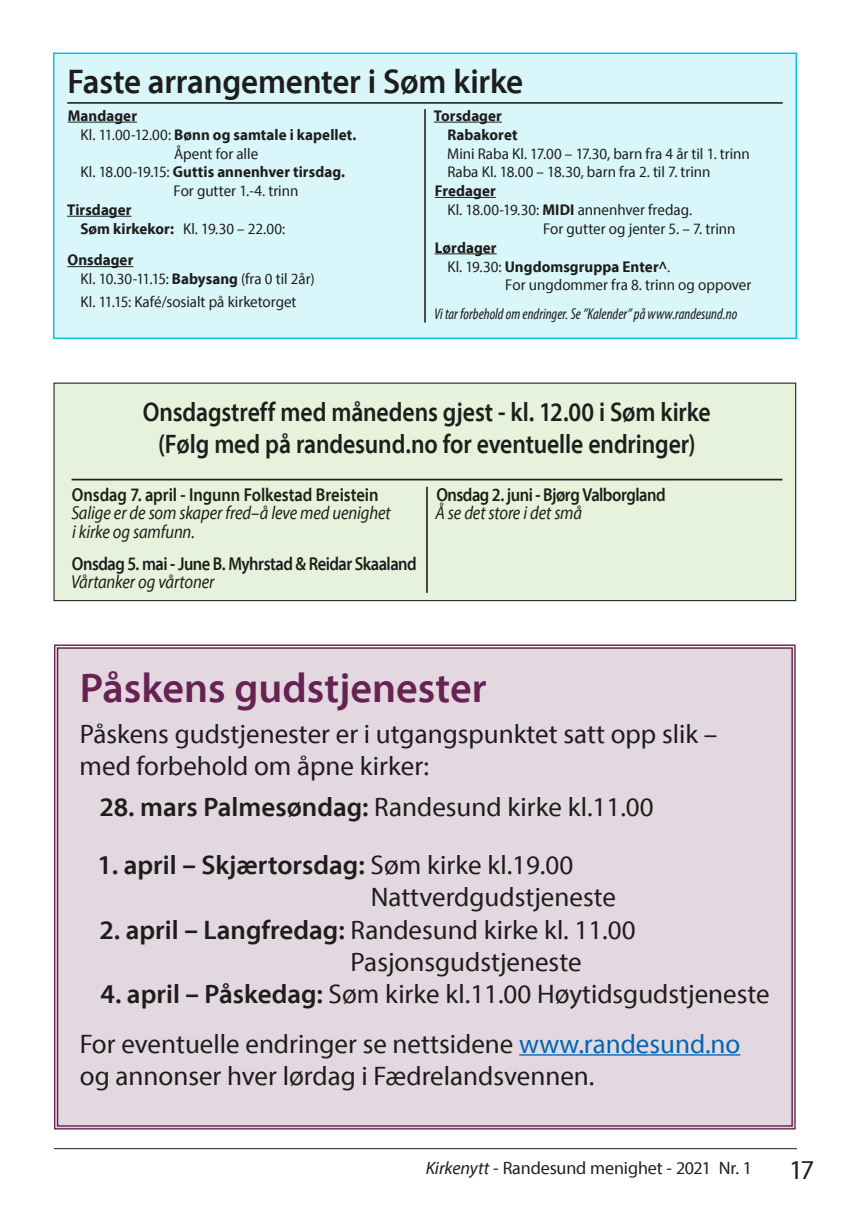
<style>
.page{position:relative;width:851px;height:1221px;background:#fff}
.page>*{position:absolute;margin:0;border:0;box-sizing:border-box;transform-origin:0 0}
.t1{font:600 42px "Myriad Pro";color:#662253}
.t2{font:600 34.5px "Myriad Pro";letter-spacing:-.01em;color:#1d1d1b;scale:.96 1}
.t3{font:27px/32.4px "Myriad Pro";color:#1d1d1b}
.t4{font:600 27px/32.4px "Myriad Pro";letter-spacing:-.005em;color:#1d1d1b;text-align:center;scale:.88 1}
.t5{font:italic 18.75px/18.5px "Myriad Pro";letter-spacing:-.005em;color:#1d1d1b;scale:.88 1}
.t6{font:600 18.75px "Myriad Pro";letter-spacing:-.03em;color:#1d1d1b;scale:.88 1}
.t7{font:600 18.75px "Myriad Pro";letter-spacing:-.005em;color:#1d1d1b;scale:.88 1}
.t8{font:18px "Myriad Pro";letter-spacing:-.005em;color:#1d1d1b}
.t9{font:15.6px/18.8px "Myriad Pro";color:#1d1d1b;scale:.96 1}
.t10{font:700 15.6px/18.8px "Myriad Pro";letter-spacing:.005em;color:#1d1d1b;scale:.96 1}
.t11{font:italic condensed 15.6px "Myriad Pro";color:#1d1d1b;scale:.96 1}
.s1{font-weight:400}
.s2{font-weight:700}
.s3{font-weight:600}
.s4{color:#0066b3}
.s5{font-style:italic}
</style>
<div class="page">
<hr style="left:54px;top:1148px;width:742px;height:1px;background:#1d1d1b">
<div style="left:54px;top:53px;width:742px;height:285px;background:#d9f6fa"></div>
<hr style="left:67px;top:102px;width:715px;height:2px;background:#1d1d1b">
<hr style="left:68px;top:122px;width:69px;height:1px;background:#1d1d1b">
<hr style="left:67px;top:216px;width:65px;height:1px;background:#1d1d1b">
<hr style="left:67px;top:266px;width:66px;height:1px;background:#1d1d1b">
<hr style="left:434px;top:122px;width:68px;height:1px;background:#1d1d1b">
<hr style="left:434px;top:197px;width:62px;height:1px;background:#1d1d1b">
<hr style="left:434px;top:253px;width:62px;height:1px;background:#1d1d1b">
<hr style="left:424px;top:109px;width:1px;height:213px;background:#1d1d1b">
<div style="left:54px;top:383px;width:741px;height:217px;background:#e6f2db"></div>
<hr style="left:72px;top:478px;width:710px;height:2px;background:#1d1d1b">
<hr style="left:426px;top:486px;width:1px;height:107px;background:#1d1d1b">
<div style="left:53px;top:382px;width:743px;height:219px;border:1px solid #1d1d1b"></div>
<div style="left:54px;top:644px;width:742px;height:486px;background:#e3d7e0"></div>
<p class="t2" style="left:68px;top:60px;width:476px">Faste arrangementer i Søm kirke</p>
<p class="t10" style="left:68px;top:106px;width:74px">Mandager</p>
<p class="t10" style="left:81px;top:125px;width:289px"><span class="s1">Kl. 11.00-12.00:</span> Bønn og samtale i kapellet.</p>
<p class="t9" style="left:174px;top:144px;width:89px">Åpent for alle</p>
<p class="t10" style="left:81px;top:162px;width:277px"><span class="s1">Kl. 18.00-19.15:</span> Guttis annenhver tirsdag.</p>
<p class="t9" style="left:173px;top:181px;width:131px">For gutter 1.-4. trinn</p>
<p class="t10" style="left:80px;top:200px;width:215px;text-indent:-13px">Tirsdager<br>Søm kirkekor: <span class="s1">Kl. 19.30 – 22.00:</span></p>
<p class="t9" style="left:81px;top:250px;width:245px;text-indent:-13px"><span class="s2">Onsdager<br></span>Kl. 10.30-11.15: <span class="s2">Babysang</span> (fra 0 til 2år)</p>
<p class="t9" style="left:81px;top:292px;width:226px">Kl. 11.15: Kafé/sosialt på kirketorget</p>
<p class="t10" style="left:447px;top:106px;width:74px;text-indent:-14px">Torsdager<br>Rabakoret</p>
<p class="t9" style="left:447px;top:144px;width:317px">Mini Raba Kl. 17.00 – 17.30, barn fra 4 år til 1. trinn<br>Raba Kl. 18.00 – 18.30, barn fra 2. til 7. trinn</p>
<p class="t10" style="left:434px;top:181px;width:65px">Fredager</p>
<p class="t9" style="left:447px;top:200px;width:257px">Kl. 18.00-19.30: <span class="s2">MIDI</span> annenhver fredag.</p>
<p class="t9" style="left:543px;top:219px;width:202px">For gutter og jenter 5. – 7. trinn</p>
<p class="t10" style="left:434px;top:237px;width:66px">Lørdager</p>
<p class="t10" style="left:447px;top:256px;width:233px"><span class="s1">Kl. 19.30:</span> Ungdomsgruppa Enter^<span class="s1">.</span></p>
<p class="t9" style="left:505px;top:275px;width:258px">For ungdommer fra 8. trinn og oppover</p>
<p class="t11" style="left:434px;top:304px;width:317px">Vi tar forbehold om endringer. Se ”Kalender” på www.randesund.no</p>
<p class="t4" style="left:143px;top:395px;width:647px">Onsdagstreff med månedens gjest - kl. 12.00 i Søm kirke (Følg med på randesund.no for eventuelle endringer)</p>
<p class="t7" style="left:72px;top:482px;width:350px">Onsdag 7. april - Ingunn Folkestad Breistein</p>
<p class="t5" style="left:71px;top:503px;width:364px">Salige er de som skaper fred–å leve med uenighet i kirke og samfunn.</p>
<p class="t6" style="left:72px;top:551px;width:393px">Onsdag 5. mai - June B. Myhrstad &amp; Reidar Skaaland</p>
<p class="t5" style="left:71px;top:572px;width:164px">Vårtanker og vårtoner</p>
<p class="t6" style="left:436px;top:482px;width:262px">Onsdag 2. juni - Bjørg Valborgland</p>
<p class="t5" style="left:435px;top:503px;width:168px">Å se det store i det små</p>
<h1 class="t1" style="left:80px;top:660px;width:408px">Påskens gudstjenester</h1>
<p class="t3" style="left:80px;top:716px;width:639px">Påskens gudstjenester er i utgangspunktet satt opp slik – med forbehold om åpne kirker:</p>
<p class="t3" style="left:99px;top:790px;width:555px"><span class="s3">28. mars Palmesøndag:</span> Randesund kirke kl.11.00</p>
<p class="t3" style="left:370px;top:848px;width:247px;text-indent:-273px"><span class="s3">1. april – Skjærtorsdag:</span> Søm kirke kl.19.00<br>Nattverdgudstjeneste</p>
<p class="t3" style="left:350px;top:912px;width:286px;text-indent:-251px"><span class="s3">2. april – Langfredag:</span> Randesund kirke kl. 11.00<br>Pasjonsgudstjeneste</p>
<p class="t3" style="left:80px;top:969px;width:691px;line-height:49.3px;text-indent:21px"><span class="s3">4. april – Påskedag:</span> Søm kirke kl.11.00 Høytidsgudstjeneste<br>For eventuelle endringer se nettsidene <span class="s4">www.randesund.no</span></p>
<p class="t3" style="left:80px;top:1059px;width:516px">og annonser hver lørdag i Fædrelandsvennen.</p>
<p class="t8" style="left:425px;top:1156px;width:328px"><span class="s5">Kirkenytt</span> - Randesund menighet - 2021 Nr. 1</p>
<p class="t3" style="left:789px;top:1152px;width:27px">17</p>
</div>
